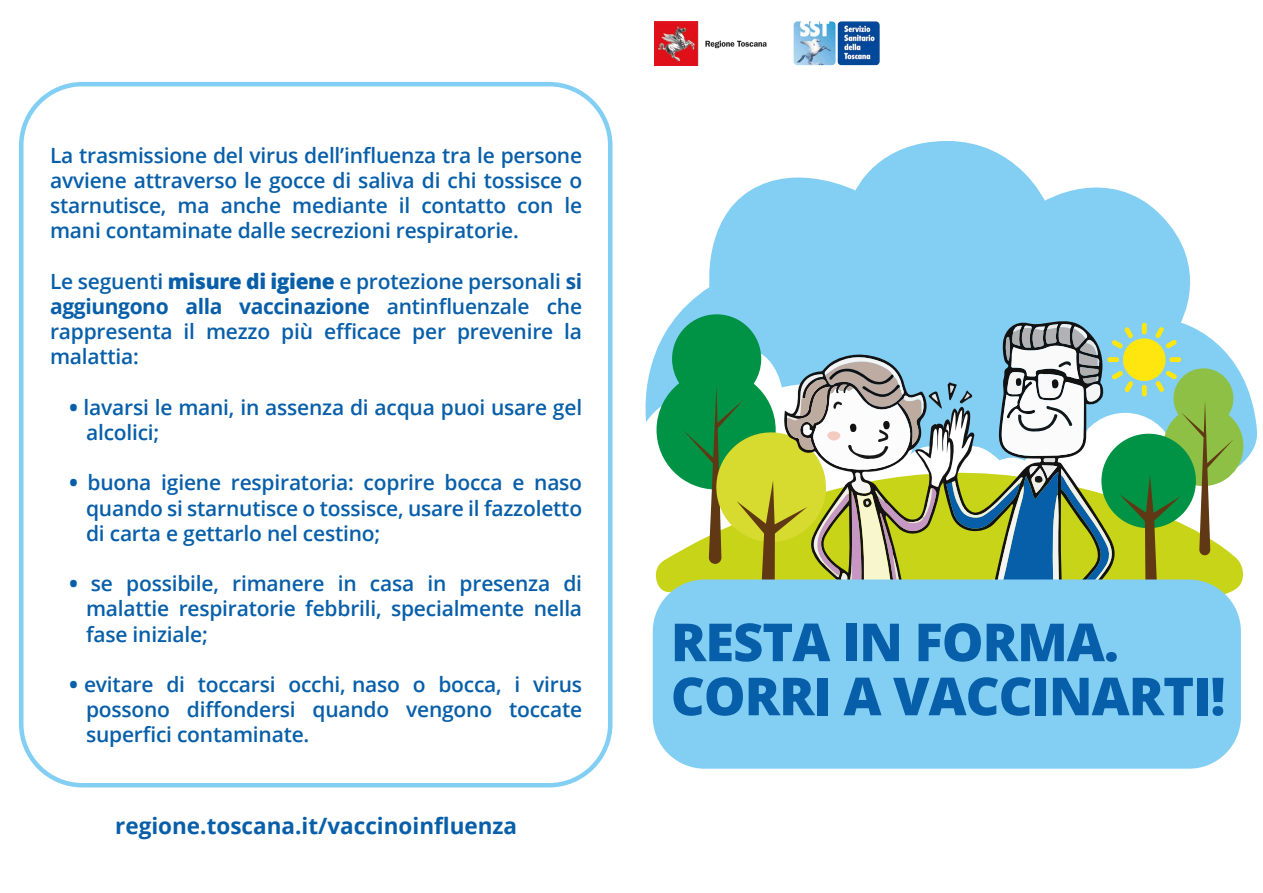
<style>
.page{position:relative;width:1263px;height:893px;background:#fff}
.page>*{position:absolute;margin:0;border:0;box-sizing:border-box;transform-origin:0 0}
.t1{font:800 52.5px/54.2px "Open Sans";letter-spacing:-.02em;color:#085fa9}
.t2{font:700 22.5px "Open Sans";color:#085fa9}
.t3{font:600 21px/25.2px "Open Sans";letter-spacing:-.01em;color:#085fa9;text-align:justify}
.s1{font-weight:800}
.s2{font-weight:700}
</style>
<div class="page">
<svg style="left:645px;top:141px;width:613px;height:321px;fill:#83cff4"></svg>
<svg style="left:656px;top:314px;width:587px;height:309px"></svg>
<div style="left:653px;top:579px;width:588px;height:190px;background:#83cff4;border-radius:52px"></div>
<div style="left:19px;top:82px;width:593px;height:705px;border:4px solid #83cff4;border-radius:61px"></div>
<img style="left:654px;top:21px;width:113px;height:44px">
<img style="left:794px;top:21px;width:38px;height:42px">
<p class="t3" style="left:50px;top:142px;width:534px">La trasmissione del virus dell’influenza tra le persone avviene attraverso le gocce di saliva di chi tossisce o starnutisce, ma anche mediante il contatto con le mani contaminate dalle secrezioni respiratorie.</p>
<p class="t3" style="left:50px;top:268px;width:534px">Le seguenti <span class="s1">misure di igiene</span> e protezione personali <span class="s2">si aggiungono alla vaccinazione</span> antinfluenzale che rappresenta il mezzo più efficace per prevenire la malattia:</p>
<p class="t3" style="left:86px;top:394px;width:498px;text-indent:-16px"><span class="s1">•</span> lavarsi le mani, in assenza di acqua puoi usare gel alcolici;</p>
<p class="t3" style="left:86px;top:470px;width:498px;text-indent:-17px"><span class="s1">•</span> buona igiene respiratoria: coprire bocca e naso quando si starnutisce o tossisce, usare il fazzoletto di carta e gettarlo nel cestino;</p>
<p class="t3" style="left:86px;top:571px;width:498px;text-indent:-17px"><span class="s1">•</span> se possibile, rimanere in casa in presenza di malattie respiratorie febbrili, specialmente nella fase iniziale;</p>
<p class="t3" style="left:86px;top:671px;width:498px;text-indent:-16px"><span class="s1">•</span> evitare di toccarsi occhi, naso o bocca, i virus possono diffondersi quando vengono toccate superfici contaminate.</p>
<p class="t2" style="left:115px;top:809px;width:403px">regione.toscana.it/vaccinoinfluenza</p>
<h1 class="t1" style="left:671px;top:612px;width:556px">RESTA IN FORMA.<br>CORRI A VACCINARTI!</h1>
</div>
